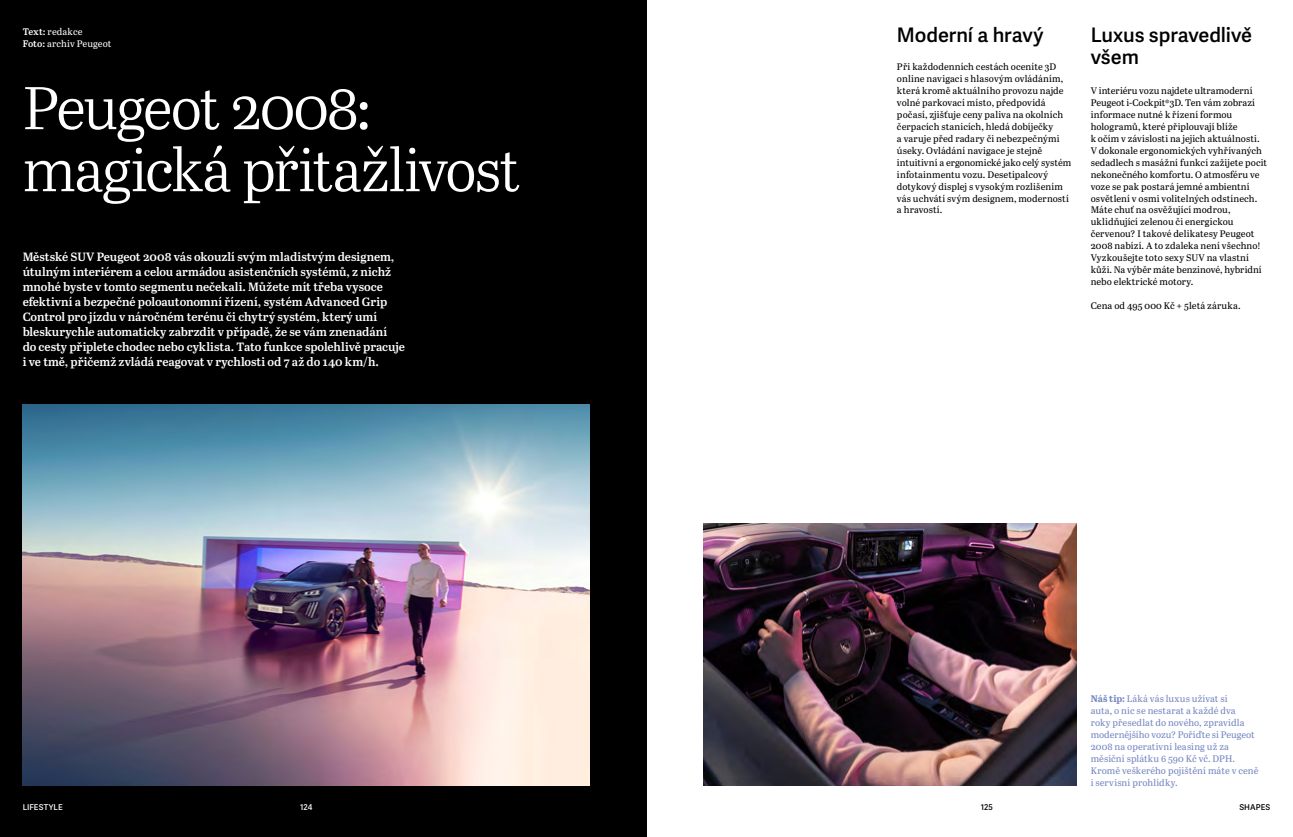
<style>
.page{position:relative;width:1293px;height:837px;background:#fff}
.page>*{position:absolute;margin:0;border:0;box-sizing:border-box;transform-origin:0 0}
.t1{font:60px/62px "Abril Text Lt";letter-spacing:-.035em;color:#fff}
.t2{font:600 20px/22px "Adelle Sans";letter-spacing:-.005em;color:#000}
.t3{font:600 12px/15px "Abril Text";letter-spacing:-.005em;color:#fff}
.t4{font:9.5px/11.9px "Abril Text";letter-spacing:.005em;color:#000}
.t5{font:9.5px/11.9px "Abril Text";letter-spacing:.005em;color:#7687c3}
.t6{font:9.5px/11.9px "Abril Text";letter-spacing:.01em;color:#fff}
.t7{font:600 8px "Adelle Sans";letter-spacing:.005em;color:#fff}
.t8{font:600 8px "Adelle Sans";letter-spacing:.005em;color:#000}
.s1{font-weight:600}
.s2{font-weight:700}
</style>
<div class="page">
<div style="left:0;top:0;width:646px;height:836px;background:#000"></div>
<img style="left:23px;top:404px;width:567px;height:381px">
<img style="left:703px;top:523px;width:373px;height:262px">
<p class="t6" style="left:23px;top:25px;width:90px"><span class="s1">Text:</span> redakce<br><span class="s1">Foto:</span> archiv Peugeot</p>
<h1 class="t1" style="left:23px;top:74px;width:499px">Peugeot 2008: magická přitažlivost</h1>
<p class="t3" style="left:23px;top:249px;width:384px">Městské SUV Peugeot 2008 vás okouzlí svým mladistvým designem, útulným interiérem a celou armádou asistenčních systémů, z nichž mnohé byste v tomto segmentu nečekali. Můžete mít třeba vysoce efektivní a bezpečné poloautonomní řízení, systém Advanced Grip Control pro jízdu v náročném terénu či chytrý systém, který umí bleskurychle automaticky zabrzdit v případě, že se vám znenadání<br>do cesty připlete chodec nebo cyklista. Tato funkce spolehlivě pracuje i ve tmě, přičemž zvládá reagovat v rychlosti od 7 až do 140 km/h.</p>
<p class="t7" style="left:23px;top:802px;width:42px">LIFESTYLE</p>
<p class="t7" style="left:300px;top:802px;width:14px">124</p>
<h2 class="t2" style="left:897px;top:25px;width:148px">Moderní a hravý</h2>
<p class="t4" style="left:897px;top:61px;width:176px">Při každodenních cestách oceníte 3D online navigaci s hlasovým ovládáním, která kromě aktuálního provozu najde volné parkovací místo, předpovídá počasí, zjišťuje ceny paliva na okolních čerpacích stanicích, hledá dobíječky<br>a varuje před radary či nebezpečnými úseky. Ovládání navigace je stejně intuitivní a ergonomické jako celý systém infotainmentu vozu. Desetipalcový dotykový displej s vysokým rozlišením vás uchvátí svým designem, moderností a hravostí.</p>
<h2 class="t2" style="left:1090px;top:25px;width:163px">Luxus spravedlivě všem</h2>
<p class="t4" style="left:1090px;top:84px;width:178px">V interiéru vozu najdete ultramoderní Peugeot i-Cockpit®3D. Ten vám zobrazí informace nutné k řízení formou hologramů, které připlouvají blíže<br>k očím v závislosti na jejich aktuálnosti.<br>V dokonale ergonomických vyhřívaných sedadlech s masážní funkcí zažijete pocit nekonečného komfortu. O atmosféru ve voze se pak postará jemné ambientní osvětlení v osmi volitelných odstínech.<br>Máte chuť na osvěžující modrou, uklidňující zelenou či energickou červenou? I takové delikatesy Peugeot 2008 nabízí. A to zdaleka není všechno!<br>Vyzkoušejte toto sexy SUV na vlastní kůži. Na výběr máte benzinové, hybridní nebo elektrické motory.</p>
<p class="t4" style="left:1090px;top:299px;width:151px">Cena od 495 000 Kč + 5letá záruka.</p>
<p class="t5" style="left:1090px;top:692px;width:169px"><span class="s2">Náš tip:</span> Láká vás luxus užívat si<br>auta, o nic se nestarat a každé dva<br>roky přesedlat do nového, zpravidla modernějšího vozu? Pořiďte si Peugeot 2008 na operativní leasing už za měsíční splátku 6 590 Kč vč. DPH.<br>Kromě veškerého pojištění máte v ceně i servisní prohlídky.</p>
<p class="t8" style="left:980px;top:802px;width:14px">125</p>
<p class="t8" style="left:1239px;top:802px;width:32px">SHAPES</p>
</div>
